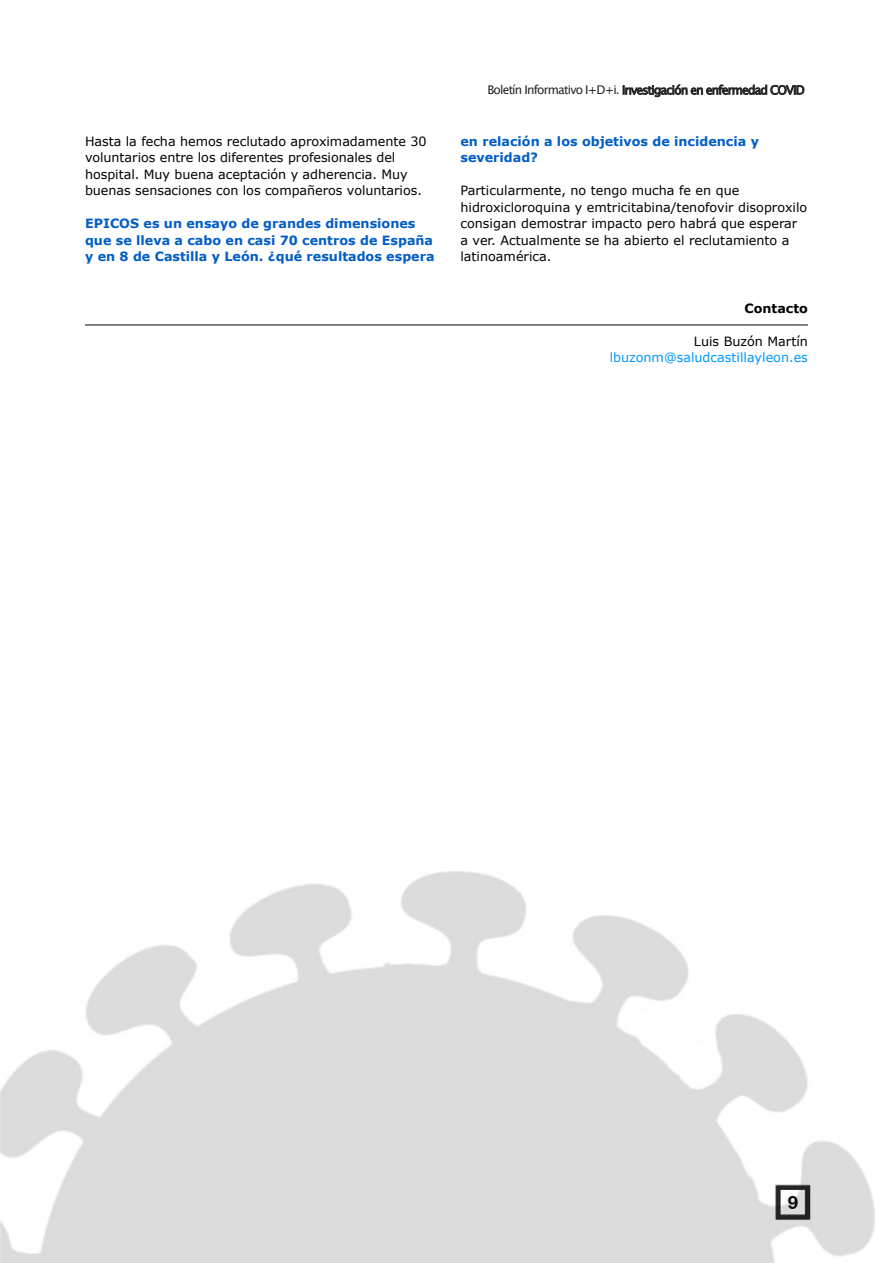
<style>
.page{position:relative;width:893px;height:1263px;background:#fff}
.page>*{position:absolute;margin:0;border:0;box-sizing:border-box;transform-origin:0 0}
.t1{font:12.75px/16.5px "Verdana";color:#000}
.t2{font:700 12.75px/16.5px "Verdana";color:#035dc7}
.t3{font:12.75px "Verdana";color:#0098ff}
.t4{font:700 12.75px "Verdana";color:#000}
.t5{font:12px "Lucida Grande";letter-spacing:-.07em;color:#272627}
</style>
<div class="page">
<hr style="left:85px;top:325px;width:723px;height:1px;background:#595959">
<img style="left:0;top:871px;width:875px;height:392px">
<p class="t1" style="left:85px;top:134px;width:343px">Hasta la fecha hemos reclutado aproximadamente 30 voluntarios entre los diferentes profesionales del hospital. Muy buena aceptación y adherencia. Muy buenas sensaciones con los compañeros voluntarios.</p>
<p class="t2" style="left:85px;top:217px;width:351px">EPICOS es un ensayo de grandes dimensiones que se lleva a cabo en casi 70 centros de España y en 8 de Castilla y León. ¿qué resultados espera</p>
<p class="t5" style="left:488px;top:85px;width:319px">Boletín Informativo I+D+i. Investigación en enfermedad COVID</p>
<p class="t2" style="left:460px;top:134px;width:300px">en relación a los objetivos de incidencia y severidad?</p>
<p class="t1" style="left:460px;top:184px;width:348px">Particularmente, no tengo mucha fe en que hidroxicloroquina y emtricitabina/tenofovir disoproxilo consigan demostrar impacto pero habrá que esperar a ver. Actualmente se ha abierto el reclutamiento a latinoamérica.</p>
<p class="t4" style="left:744px;top:303px;width:65px">Contacto</p>
<p class="t1" style="left:694px;top:334px;width:116px">Luis Buzón Martín</p>
<p class="t3" style="left:610px;top:352px;width:200px">lbuzonm@saludcastillayleon.es</p>
</div>
